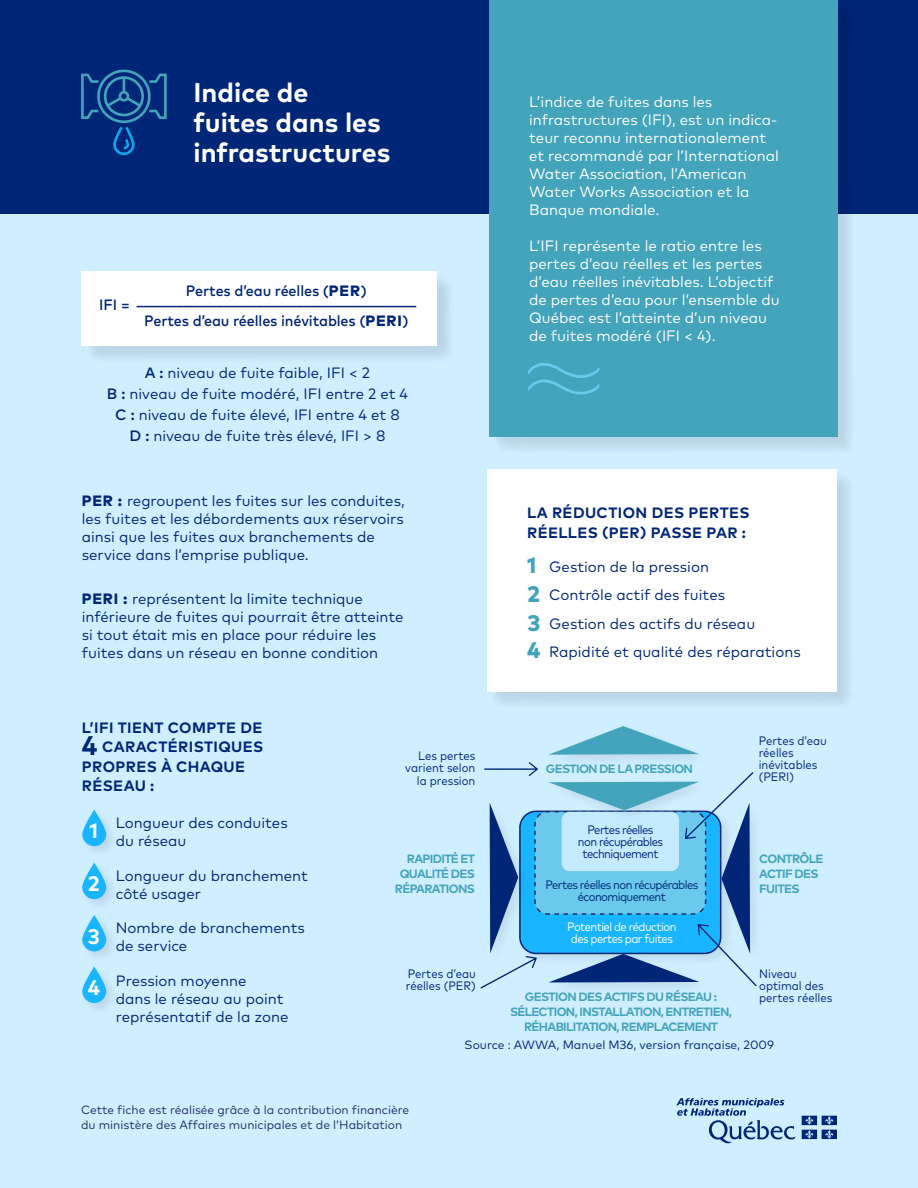
<style>
.page{position:relative;width:918px;height:1188px;background:#cfeeff}
.page>*{position:absolute;margin:0;border:0;box-sizing:border-box;transform-origin:0 0}
.t1{font:700 27px/30px "Mark Pro";color:#fff}
.t2{font:800 22.5px "Mark Pro";color:#43a4bb}
.t3{font:700 21px "Mark Pro";color:#fff}
.t4{font:15px/18px "Mark Pro";color:#002678}
.t5{font:15px/18px "Mark Pro";color:#fff}
.t6{font:500 15px "Mark Pro";letter-spacing:-.01em;color:#002678;scale:.96 1}
.t7{font:700 15px/19.5px "Mark Pro";letter-spacing:.025em;color:#002678}
.t8{font:12.3px/12.3px "Mark Pro";letter-spacing:-.005em;color:#002678;text-align:right;scale:.93 1}
.t9{font:12.3px "Mark Pro";letter-spacing:-.05em;color:#002678;scale:.93 1}
.t10{font:12.3px "Mark Pro";letter-spacing:-.05em;color:#fff;scale:.93 1}
.t11{font:700 12px/15px "Mark Pro";letter-spacing:-.055em;color:#43a4bb;text-align:center}
.t12{font:12px/15px "Mark Pro";color:#242e66}
.t13{font:12px "Mark Pro";color:#002678}
.s1{font-weight:800}
.s2{font-weight:500}
.s3{font-size:27px}
</style>
<div class="page">
<div style="left:0;top:0;width:918px;height:214px;background:#002678"></div>
<div style="left:491px;top:0;width:366px;height:455px;background:#000;opacity:.1"></div>
<div style="left:489px;top:0;width:349px;height:436px;background:#43a4bb"></div>
<svg style="left:528px;top:363px;width:72px;height:32px"></svg>
<svg style="left:802px;top:1116px;width:35px;height:23px"></svg>
<svg style="left:676px;top:1098px;width:120px;height:46px"></svg>
<svg style="left:81px;top:69px;width:86px;height:86px"></svg>
<div style="left:84px;top:273px;width:372px;height:92px;background:#000;opacity:.1"></div>
<div style="left:82px;top:272px;width:355px;height:74px;background:#fff"></div>
<div style="left:79px;top:807px;width:41px;height:52px;background:#000;opacity:.1"></div>
<svg style="left:82px;top:810px;width:24px;height:36px"></svg>
<div style="left:489px;top:471px;width:367px;height:239px;background:#000;opacity:.1"></div>
<div style="left:487px;top:469px;width:350px;height:222px;background:#fff"></div>
<div style="left:79px;top:860px;width:41px;height:52px;background:#000;opacity:.1"></div>
<svg style="left:82px;top:863px;width:24px;height:36px"></svg>
<div style="left:79px;top:913px;width:41px;height:51px;background:#000;opacity:.1"></div>
<svg style="left:82px;top:915px;width:24px;height:36px"></svg>
<div style="left:79px;top:964px;width:41px;height:52px;background:#000;opacity:.1"></div>
<svg style="left:82px;top:967px;width:24px;height:36px"></svg>
<div style="left:547px;top:723px;width:164px;height:45px;background:#cae9fa"></div>
<svg style="left:549px;top:726px;width:150px;height:29px"></svg>
<svg style="left:481px;top:762px;width:276px;height:227px"></svg>
<p class="t1" style="left:194px;top:75px;width:198px">Indice de fuites dans les infrastructures</p>
<p class="t6" style="left:186px;top:279px;width:190px">Pertes d’eau réelles (<span class="s1">PER</span>)</p>
<p class="t6" style="left:137px;top:288px;width:293px">__________________________________________</p>
<p class="t6" style="left:144px;top:309px;width:277px">Pertes d’eau réelles inévitables (<span class="s1">PERI</span>)</p>
<p class="t6" style="left:99px;top:294px;width:34px">IFI =</p>
<p class="t4" style="left:145px;top:362px;width:227px"><span class="s2">A :</span> niveau de fuite faible, IFI &lt; 2</p>
<p class="t4" style="left:107px;top:383px;width:303px"><span class="s2">B :</span> niveau de fuite modéré, IFI entre 2 et 4</p>
<p class="t4" style="left:115px;top:404px;width:286px"><span class="s2">C :</span> niveau de fuite élevé, IFI entre 4 et 8</p>
<p class="t4" style="left:130px;top:425px;width:258px"><span class="s2">D :</span> niveau de fuite très élevé, IFI &gt; 8</p>
<p class="t4" style="left:82px;top:491px;width:324px"><span class="s1">PER :</span> regroupent les fuites sur les conduites, les fuites et les débordements aux réservoirs ainsi que les fuites aux branchements de service dans l’emprise publique.</p>
<p class="t4" style="left:82px;top:589px;width:323px"><span class="s1">PERI :</span> représentent la limite technique inférieure de fuites qui pourrait être atteinte si tout était mis en place pour réduire les fuites dans un réseau en bonne condition</p>
<p class="t7" style="left:82px;top:716px;width:183px">L’IFI TIENT COMPTE DE<br><span class="s3">4</span> CARACTÉRISTIQUES<br>PROPRES À CHAQUE<br>RÉSEAU :</p>
<p class="t4" style="left:116px;top:813px;width:173px">Longueur des conduites du réseau</p>
<p class="t4" style="left:116px;top:865px;width:194px">Longueur du branchement côté usager</p>
<p class="t4" style="left:116px;top:918px;width:191px">Nombre de branchements de service</p>
<p class="t4" style="left:116px;top:970px;width:174px">Pression moyenne<br>dans le réseau au point représentatif de la zone</p>
<p class="t3" style="left:90px;top:815px;width:10px">1</p>
<p class="t3" style="left:88px;top:868px;width:13px">2</p>
<p class="t3" style="left:88px;top:920px;width:14px">3</p>
<p class="t3" style="left:88px;top:972px;width:14px">4</p>
<p class="t8" style="left:405px;top:749px;width:77px">Les pertes varient selon la pression</p>
<p class="t11" style="left:407px;top:850px;width:70px">RAPIDITÉ ET</p>
<p class="t11" style="left:395px;top:865px;width:82px">QUALITÉ DES<br>RÉPARATIONS</p>
<p class="t8" style="left:408px;top:967px;width:75px">Pertes d’eau</p>
<p class="t8" style="left:406px;top:979px;width:77px">réelles (PER)</p>
<p class="t5" style="left:529px;top:91px;width:251px">L’indice de fuites dans les infrastructures (IFI), est un indica&shy;teur reconnu internationalement et recommandé par l’International<br>Water Association, l’American<br>Water Works Association et la<br>Banque mondiale.</p>
<p class="t5" style="left:529px;top:235px;width:252px">L’IFI représente le ratio entre les pertes d’eau réelles et les pertes d’eau réelles inévitables. L’objectif de pertes d’eau pour l’ensemble du Québec est l’atteinte d’un niveau de fuites modéré (IFI &lt; 4).</p>
<p class="t7" style="left:527px;top:502px;width:224px">LA RÉDUCTION DES PERTES<br>RÉELLES (PER) PASSE PAR :</p>
<p class="t4" style="left:549px;top:556px;width:161px">Gestion de la pression</p>
<p class="t4" style="left:549px;top:585px;width:177px">Contrôle actif des fuites</p>
<p class="t4" style="left:549px;top:613px;width:207px">Gestion des actifs du réseau</p>
<p class="t4" style="left:549px;top:642px;width:253px">Rapidité et qualité des réparations</p>
<p class="t2" style="left:527px;top:548px;width:11px">1</p>
<p class="t2" style="left:527px;top:577px;width:14px">2</p>
<p class="t2" style="left:527px;top:606px;width:14px">3</p>
<p class="t2" style="left:527px;top:633px;width:15px">4</p>
<p class="t11" style="left:546px;top:760px;width:149px">GESTION DE LA PRESSION</p>
<p class="t9" style="left:588px;top:820px;width:72px">Pertes réelles</p>
<p class="t9" style="left:578px;top:832px;width:93px">non récupérables</p>
<p class="t9" style="left:582px;top:845px;width:83px">techniquement</p>
<p class="t9" style="left:545px;top:875px;width:166px">Pertes réelles non récupérables</p>
<p class="t9" style="left:578px;top:887px;width:96px">économiquement</p>
<p class="t10" style="left:567px;top:917px;width:119px">Potentiel de réduction</p>
<p class="t10" style="left:571px;top:930px;width:111px">des pertes par fuites</p>
<p class="t11" style="left:525px;top:988px;width:194px">GESTION DES ACTIFS DU RÉSEAU :</p>
<p class="t11" style="left:510px;top:1003px;width:223px">SÉLECTION, INSTALLATION, ENTRETIEN,<br>RÉHABILITATION, REMPLACEMENT</p>
<p class="t8" style="left:759px;top:733px;width:75px">Pertes d’eau</p>
<p class="t8" style="left:759px;top:745px;width:39px">réelles</p>
<p class="t8" style="left:759px;top:758px;width:65px;text-align:left">inévitables (PERI)</p>
<p class="t11" style="left:759px;top:850px;width:66px">CONTRÔLE</p>
<p class="t11" style="left:759px;top:865px;width:61px;text-align:left">ACTIF DES<br>FUITES</p>
<p class="t8" style="left:759px;top:967px;width:42px">Niveau</p>
<p class="t8" style="left:759px;top:979px;width:71px">optimal des</p>
<p class="t8" style="left:759px;top:991px;width:80px">pertes réelles</p>
<p class="t12" style="left:81px;top:1101px;width:330px">Cette fiche est réalisée grâce à la contribution financière du ministère des Affaires municipales et de l’Habitation</p>
<p class="t13" style="left:465px;top:1036px;width:311px">Source : AWWA, Manuel M36, version française, 2009</p>
</div>
